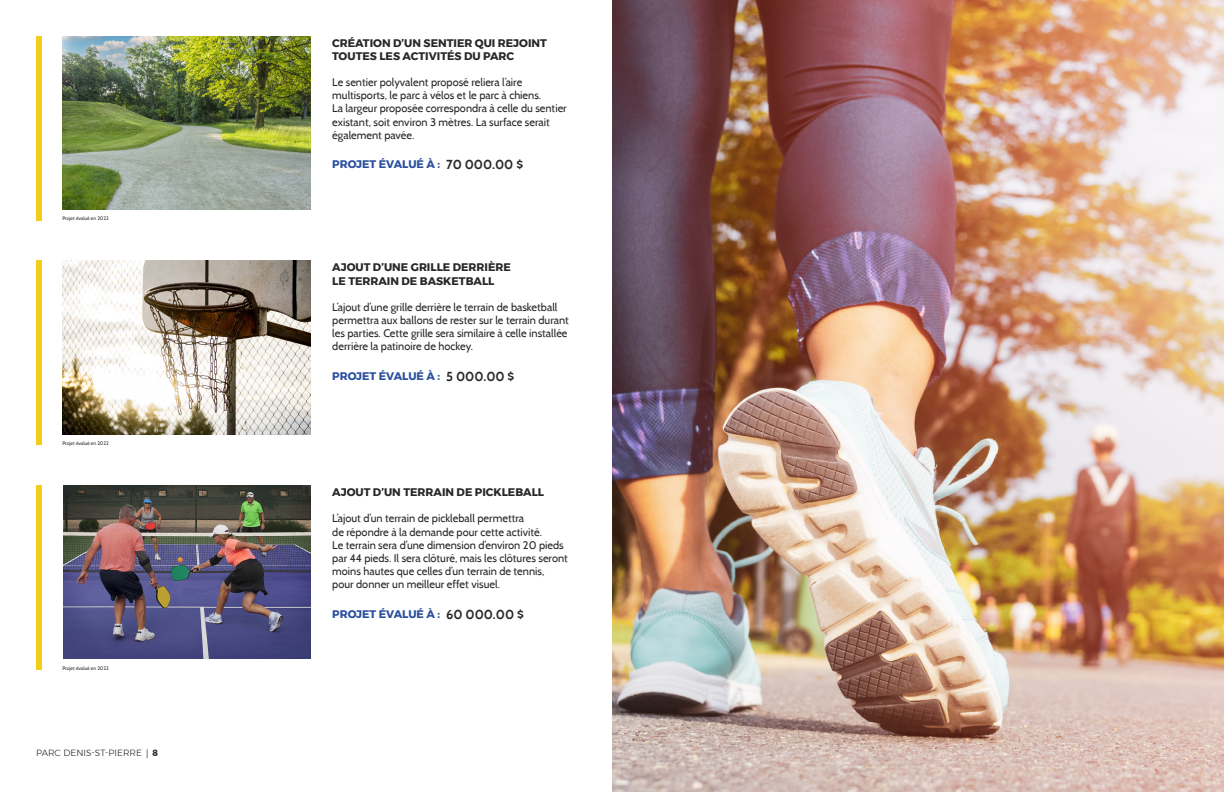
<style>
.page{position:relative;width:1224px;height:792px;background:#fff}
.page>*{position:absolute;margin:0;border:0;box-sizing:border-box;transform-origin:0 0}
.Texte_-_Montants_pou{font:700 13px "Cabin";color:#292829}
.Texte{font:11px/13.2px "Cabin";color:#292829}
.H5_-_Soutitre_Projet{font:700 11px/13.2px "Montserrat";color:#292829}
.H6_-_Soutitre_Blue_B{font:700 11px "Montserrat";color:#2c509f}
.t1{font:300 9px "Montserrat";color:#292829}
.Texte_-_Sources{font:5px "Cabin";color:#292829}
.s1{font-family:"Minion Pro";font-weight:400}
.s2{font-weight:700}
</style>
<div class="page">
<div style="left:36px;top:36px;width:5px;height:184px;background:#f4cc1a"></div>
<div style="left:36px;top:261px;width:5px;height:184px;background:#f4cc1a"></div>
<div style="left:36px;top:486px;width:5px;height:184px;background:#f4cc1a"></div>
<img style="left:612px;top:0;width:612px;height:792px">
<img style="left:62px;top:36px;width:249px;height:173px">
<img style="left:62px;top:261px;width:249px;height:173px">
<img style="left:63px;top:486px;width:248px;height:173px">
<p class="Texte_-_Sources" style="left:62px;top:215px;width:48px">Projet évalué en 2022</p>
<p class="Texte_-_Sources" style="left:62px;top:440px;width:48px">Projet évalué en 2022</p>
<p class="Texte_-_Sources" style="left:62px;top:665px;width:48px">Projet évalué en 2022</p>
<p class="t1" style="left:36px;top:746px;width:124px">PARC DENIS-ST-PIERRE <span class="s1">|</span> <span class="s2">8</span></p>
<p class="H5_-_Soutitre_Projet" style="left:332px;top:36px;width:216px">CRÉATION D’UN SENTIER QUI REJOINT<br>TOUTES LES ACTIVITÉS DU PARC</p>
<p class="Texte" style="left:332px;top:76px;width:236px">Le sentier polyvalent proposé reliera l’aire multisports, le parc à vélos et le parc à chiens.<br>La largeur proposée correspondra à celle du sentier existant, soit environ 3 mètres. La surface serait également pavée.</p>
<p class="H6_-_Soutitre_Blue_B" style="left:332px;top:155px;width:109px">PROJET ÉVALUÉ À :</p>
<p class="Texte_-_Montants_pou" style="left:446px;top:157px;width:78px">70 000.00 $</p>
<p class="H5_-_Soutitre_Projet" style="left:332px;top:261px;width:180px">AJOUT D’UNE GRILLE DERRIÈRE<br>LE TERRAIN DE BASKETBALL</p>
<p class="Texte" style="left:332px;top:300px;width:238px">L’ajout d’une grille derrière le terrain de basketball permettra aux ballons de rester sur le terrain durant les parties. Cette grille sera similaire à celle installée derrière la patinoire de hockey.</p>
<p class="H6_-_Soutitre_Blue_B" style="left:332px;top:367px;width:109px">PROJET ÉVALUÉ À :</p>
<p class="Texte_-_Montants_pou" style="left:446px;top:368px;width:70px">5 000.00 $</p>
<p class="H5_-_Soutitre_Projet" style="left:332px;top:486px;width:213px">AJOUT D’UN TERRAIN DE PICKLEBALL</p>
<p class="Texte" style="left:332px;top:512px;width:237px">L’ajout d’un terrain de pickleball permettra<br>de répondre à la demande pour cette activité.<br>Le terrain sera d’une dimension d’environ 20 pieds par 44 pieds. Il sera clôturé, mais les clôtures seront moins hautes que celles d’un terrain de tennis, pour donner un meilleur effet visuel.</p>
<p class="H6_-_Soutitre_Blue_B" style="left:332px;top:605px;width:109px">PROJET ÉVALUÉ À :</p>
<p class="Texte_-_Montants_pou" style="left:446px;top:606px;width:79px">60 000.00 $</p>
</div>
